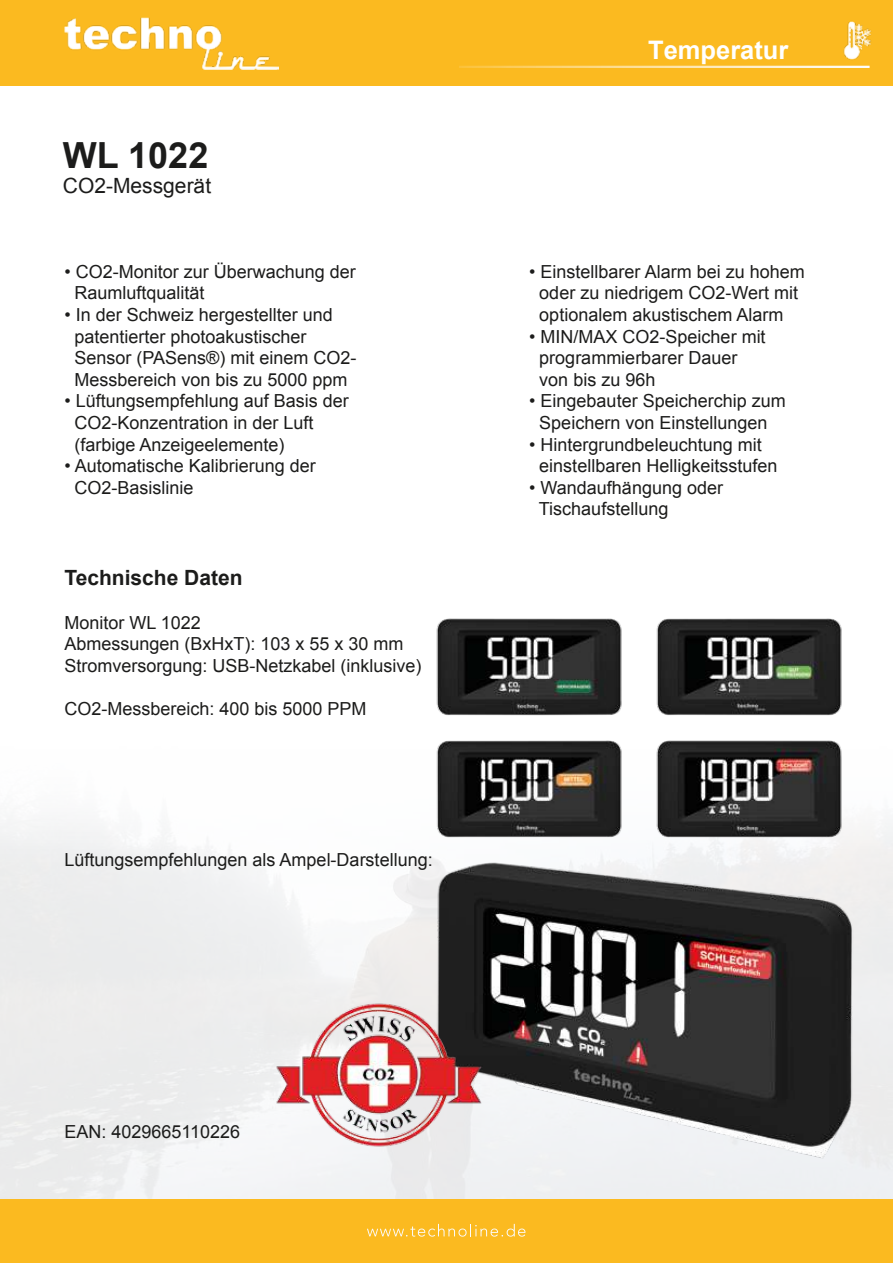
<style>
.page{position:relative;width:893px;height:1263px;background:#fff}
.page>*{position:absolute;margin:0;border:0;box-sizing:border-box;transform-origin:0 0}
.t1{font:700 36px "Arial";color:#1c1c1b}
.t2{font:700 25.5px "Arial";color:#fff}
.t3{font:700 21px "Arial";color:#1c1c1b}
.t4{font:21px "Arial";color:#1c1c1b}
.t5{font:18px/21.6px "Arial";color:#1c1c1b}
</style>
<div class="page">
<div style="left:0;top:0;width:893px;height:85px;background:#fbba20"></div>
<div style="left:0;top:1199px;width:893px;height:64px;background:#fbba20"></div>
<img style="left:64px;top:18px;width:214px;height:51px">
<hr style="left:459px;top:66px;width:411px;height:2px;background:#fff">
<svg style="left:367px;top:1224px;width:158px;height:12px"></svg>
<img style="left:826px;top:21px;width:45px;height:47px">
<img style="left:406px;top:848px;width:472px;height:340px">
<img style="left:436px;top:618px;width:186px;height:97px">
<img style="left:656px;top:618px;width:186px;height:97px">
<img style="left:416px;top:715px;width:221px;height:148px">
<img style="left:637px;top:715px;width:224px;height:148px">
<img style="left:271px;top:1000px;width:213px;height:149px">
<h1 class="t1" style="left:63px;top:142px;width:147px">WL 1022</h1>
<p class="t4" style="left:63px;top:178px;width:150px">CO2-Messgerät</p>
<p class="t5" style="left:74px;top:261px;width:283px;text-indent:-10px">• CO2-Monitor zur Überwachung der<br>Raumluftqualität</p>
<p class="t5" style="left:74px;top:304px;width:284px;text-indent:-10px">• In der Schweiz hergestellter und patentierter photoakustischer<br>Sensor (PASens®) mit einem CO2-<br>Messbereich von bis zu 5000 ppm</p>
<p class="t5" style="left:74px;top:390px;width:276px;text-indent:-10px">• Lüftungsempfehlung auf Basis der<br>CO2-Konzentration in der Luft (farbige Anzeigeelemente)</p>
<p class="t5" style="left:74px;top:455px;width:243px;text-indent:-10px">• Automatische Kalibrierung der<br>CO2-Basislinie</p>
<p class="t3" style="left:64px;top:570px;width:180px">Technische Daten</p>
<p class="t5" style="left:64px;top:613px;width:359px">Monitor WL 1022<br>Abmessungen (BxHxT): 103 x 55 x 30 mm<br>Stromversorgung: USB-Netzkabel (inklusive)</p>
<p class="t5" style="left:64px;top:700px;width:304px">CO2-Messbereich: 400 bis 5000 PPM</p>
<p class="t5" style="left:64px;top:851px;width:370px">Lüftungsempfehlungen als Ampel-Darstellung:</p>
<h2 class="t2" style="left:648px;top:40px;width:142px">Temperatur</h2>
<p class="t5" style="left:539px;top:261px;width:267px;text-indent:-10px">• Einstellbarer Alarm bei zu hohem oder zu niedrigem CO2-Wert mit optionalem akustischem Alarm</p>
<p class="t5" style="left:539px;top:326px;width:228px;text-indent:-10px">• MIN/MAX CO2-Speicher mit programmierbarer Dauer von bis zu 96h</p>
<p class="t5" style="left:529px;top:390px;width:258px;text-align:center">• Eingebauter Speicherchip zum<br>Speichern von Einstellungen</p>
<p class="t5" style="left:539px;top:434px;width:240px;text-indent:-10px">• Hintergrundbeleuchtung mit einstellbaren Helligkeitsstufen</p>
<p class="t5" style="left:539px;top:477px;width:186px;text-indent:-10px">• Wandaufhängung oder<br>Tischaufstellung</p>
<p class="t5" style="left:64px;top:1122px;width:177px">EAN: 4029665110226</p>
</div>
